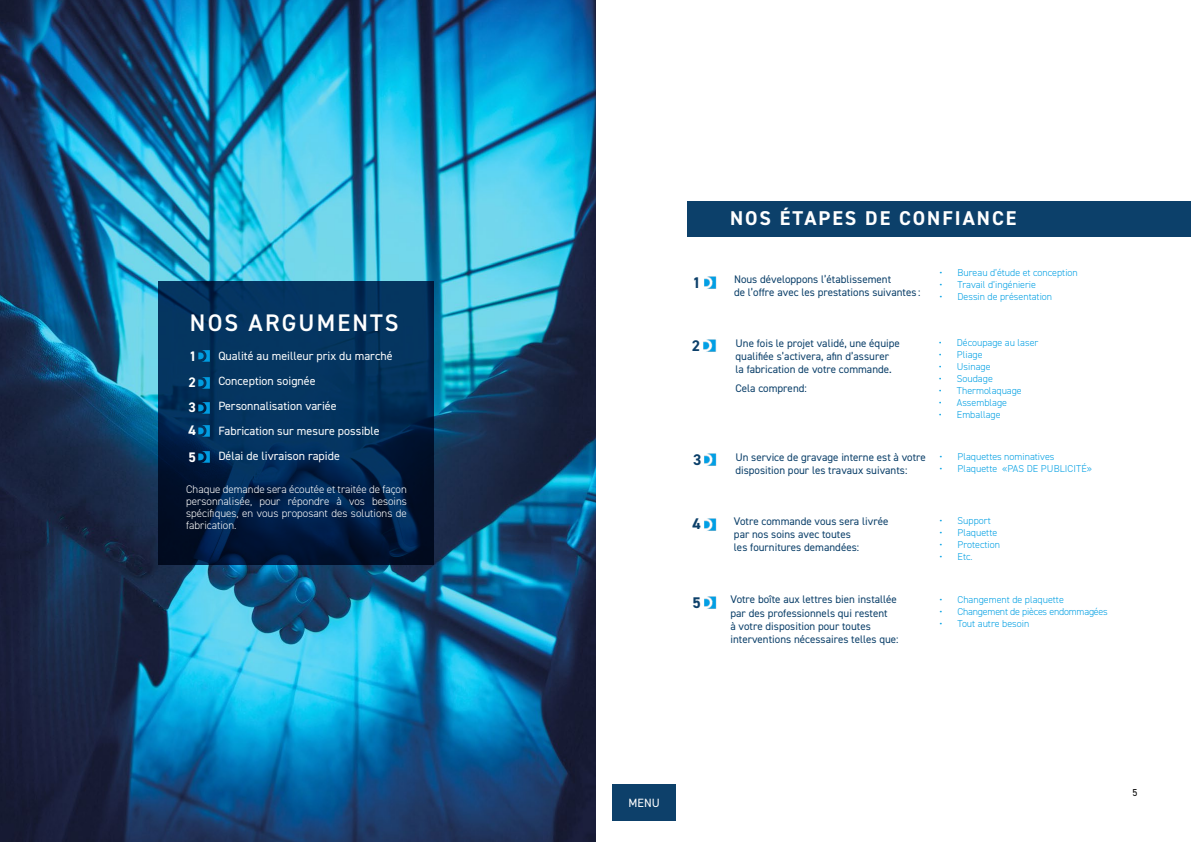
<style>
.page{position:relative;width:1191px;height:842px;background:#fff}
.page>*{position:absolute;margin:0;border:0;box-sizing:border-box;transform-origin:0 0}
.t1{font:600 24px "DIN2014";letter-spacing:.09em;color:#fff}
.t2{font:700 20px "DIN2014";letter-spacing:.1em;color:#fff}
.t3{font:700 15.5px "DIN2014";color:#0c406a}
.t4{font:700 13.9px/25.7px "DIN2014";color:#fff;text-align:justify}
.t5{font:12px/25px "DIN2014";color:#fff}
.t6{font:11px/13.2px "DIN2014";color:#0c406a}
.t7{font:300 11px/12px "DIN2014";color:#fff;text-align:justify}
.t8{font:300 10px "DIN2014";color:#009fe3}
.t9{font:300 10px "DIN2014";letter-spacing:-.02em;color:#009fe3}
.t10{font:10px "DIN2014";color:#000}
</style>
<div class="page">
<div style="left:687px;top:201px;width:504px;height:36px;background:#0c406a"></div>
<img style="left:0;top:0;width:595px;height:842px">
<svg style="left:159px;top:281px;width:275px;height:284px;background:#022850"></svg>
<img style="left:198px;top:351px;width:15px;height:11px">
<img style="left:198px;top:377px;width:15px;height:11px">
<img style="left:198px;top:402px;width:15px;height:12px">
<img style="left:198px;top:425px;width:15px;height:12px">
<img style="left:198px;top:452px;width:15px;height:11px">
<img style="left:704px;top:276px;width:13px;height:13px">
<img style="left:703px;top:339px;width:14px;height:13px">
<img style="left:704px;top:596px;width:13px;height:13px">
<img style="left:704px;top:518px;width:13px;height:13px">
<img style="left:704px;top:453px;width:13px;height:13px">
<div style="left:612px;top:784px;width:64px;height:36px;background:#0d406a"></div>
<h1 class="t1" style="left:190px;top:306px;width:210px">NOS ARGUMENTS</h1>
<p class="t5" style="left:218px;top:343px;width:176px">Qualité au meilleur prix du marché<br>Conception soignée<br>Personnalisation variée<br>Fabrication sur mesure possible<br>Délai de livraison rapide</p>
<p class="t4" style="left:188px;top:345px;width:10px">1<br>2<br>3</p>
<p class="t4" style="left:188px;top:419px;width:9px;line-height:26.3px">4<br>5</p>
<p class="t7" style="left:186px;top:483px;width:222px">Chaque demande sera écoutée et traitée de façon personnalisée, pour répondre à vos besoins spécifiques, en vous proposant des solutions de fabrication.</p>
<h2 class="t2" style="left:730px;top:205px;width:288px">NOS ÉTAPES DE CONFIANCE</h2>
<h3 class="t3" style="left:692px;top:273px;width:10px">1</h3>
<p class="t6" style="left:734px;top:272px;width:188px">Nous développons l’établissement<br>de l’offre avec les prestations suivantes :</p>
<p class="t8" style="left:939px;top:267px;width:140px">• Bureau d’étude et conception</p>
<p class="t8" style="left:939px;top:279px;width:98px">• Travail d’ingénierie</p>
<p class="t8" style="left:939px;top:291px;width:114px">• Dessin de présentation</p>
<h3 class="t3" style="left:692px;top:335px;width:10px">2</h3>
<p class="t6" style="left:735px;top:336px;width:166px">Une fois le projet validé, une équipe qualifiée s’activera, afin d’assurer la fabrication de votre commande.</p>
<p class="t6" style="left:735px;top:381px;width:73px">Cela comprend:</p>
<h3 class="t3" style="left:693px;top:450px;width:10px">3</h3>
<p class="t6" style="left:735px;top:450px;width:192px">Un service de gravage interne est à votre disposition pour les travaux suivants:</p>
<p class="t8" style="left:939px;top:336px;width:101px">• Découpage au laser</p>
<p class="t8" style="left:939px;top:348px;width:45px">• Pliage</p>
<p class="t8" style="left:939px;top:360px;width:53px">• Usinage</p>
<p class="t8" style="left:939px;top:372px;width:55px">• Soudage</p>
<p class="t8" style="left:939px;top:384px;width:84px">• Thermolaquage</p>
<p class="t8" style="left:939px;top:396px;width:70px">• Assemblage</p>
<p class="t8" style="left:939px;top:408px;width:63px">• Emballage</p>
<p class="t8" style="left:939px;top:450px;width:116px">• Plaquettes nominatives</p>
<p class="t8" style="left:939px;top:462px;width:154px">• Plaquette «PAS DE PUBLICITÉ»</p>
<h3 class="t3" style="left:692px;top:513px;width:10px">4</h3>
<p class="t6" style="left:734px;top:514px;width:156px">Votre commande vous sera livrée par nos soins avec toutes<br>les fournitures demandées:</p>
<h3 class="t3" style="left:692px;top:592px;width:10px">5</h3>
<p class="t6" style="left:730px;top:593px;width:170px">Votre boîte aux lettres bien installée par des professionnels qui restent<br>à votre disposition pour toutes interventions nécessaires telles que:</p>
<p class="t8" style="left:939px;top:514px;width:53px">• Support</p>
<p class="t8" style="left:939px;top:526px;width:59px">• Plaquette</p>
<p class="t8" style="left:939px;top:538px;width:62px">• Protection</p>
<p class="t8" style="left:939px;top:550px;width:34px">• Etc.</p>
<p class="t8" style="left:939px;top:593px;width:126px">• Changement de plaquette</p>
<p class="t9" style="left:939px;top:605px;width:170px">• Changement de pièces endommagées</p>
<p class="t8" style="left:939px;top:617px;width:91px">• Tout autre besoin</p>
<p class="t5" style="left:628px;top:790px;width:33px">MENU</p>
<p class="t10" style="left:1132px;top:786px;width:6px">5</p>
</div>
